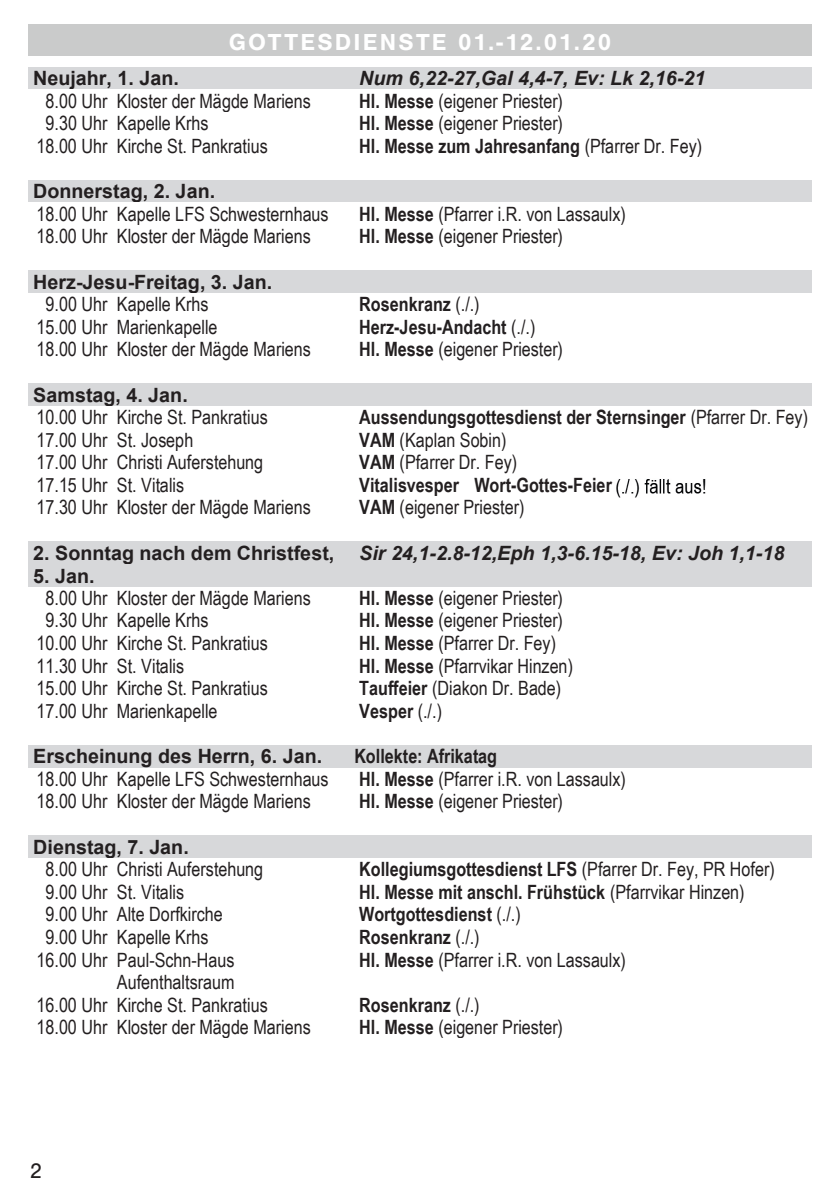
<style>
.page{position:relative;width:840px;height:1191px;background:#fff}
.page>*{position:absolute;margin:0;border:0;box-sizing:border-box;transform-origin:0 0}
.t1{font:700 24px "Sans";letter-spacing:.09em;color:#fff}
.t2{font:22px "Sans";color:#231f20}
.t3{font:19.6px/22.6px "Arial Narrow";color:#231f20;text-align:right}
.t4{font:700 19.6px "Arial Narrow";color:#231f20}
.t5{font:700 19.6px "Arial";color:#231f20}
.t6{font:italic 700 19.6px "Arial";color:#231f20}
.s1{font-weight:700}
.s2{font-weight:400}
</style>
<div class="page">
<div style="left:28px;top:24px;width:783px;height:32px;background:#cacbcb"></div>
<div style="left:28px;top:67px;width:326px;height:23px;background:#d7d8da"></div>
<div style="left:354px;top:67px;width:457px;height:23px;background:#d7d8da"></div>
<div style="left:28px;top:180px;width:326px;height:23px;background:#d7d8da"></div>
<div style="left:354px;top:180px;width:457px;height:23px;background:#d7d8da"></div>
<div style="left:28px;top:270px;width:326px;height:23px;background:#d7d8da"></div>
<div style="left:354px;top:270px;width:457px;height:23px;background:#d7d8da"></div>
<div style="left:28px;top:383px;width:326px;height:23px;background:#d7d8da"></div>
<div style="left:354px;top:383px;width:457px;height:23px;background:#d7d8da"></div>
<div style="left:28px;top:541px;width:326px;height:23px;background:#d7d8da"></div>
<div style="left:28px;top:564px;width:326px;height:23px;background:#d7d8da"></div>
<div style="left:354px;top:541px;width:457px;height:46px;background:#d7d8da"></div>
<div style="left:28px;top:745px;width:326px;height:22px;background:#d7d8da"></div>
<div style="left:354px;top:745px;width:457px;height:22px;background:#d7d8da"></div>
<div style="left:28px;top:835px;width:326px;height:23px;background:#d7d8da"></div>
<div style="left:354px;top:835px;width:457px;height:23px;background:#d7d8da"></div>
<img style="left:616px;top:479px;width:90px;height:19px">
<p class="t1" style="left:228px;top:29px;width:384px">GOTTESDIENSTE 01.-12.01.20</p>
<p class="t5" style="left:33px;top:65px;width:147px">Neujahr, 1. Jan.</p>
<p class="t6" style="left:359px;top:66px;width:347px">Num 6,22-27,Gal 4,4-7, Ev: Lk 2,16-21</p>
<p class="t3" style="left:45px;top:89px;width:267px">8.00 Uhr Kloster der Mägde Mariens</p>
<p class="t3" style="left:359px;top:89px;width:205px"><span class="s1">Hl. Messe</span> (eigener Priester)</p>
<p class="t3" style="left:45px;top:111px;width:164px">9.30 Uhr Kapelle Krhs</p>
<p class="t3" style="left:359px;top:111px;width:205px"><span class="s1">Hl. Messe</span> (eigener Priester)</p>
<p class="t3" style="left:36px;top:134px;width:233px">18.00 Uhr Kirche St. Pankratius</p>
<p class="t4" style="left:359px;top:131px;width:344px">Hl. Messe zum Jahresanfang <span class="s2">(Pfarrer Dr. Fey)</span></p>
<p class="t5" style="left:33px;top:178px;width:183px">Donnerstag, 2. Jan.</p>
<p class="t3" style="left:36px;top:202px;width:293px">18.00 Uhr Kapelle LFS Schwesternhaus</p>
<p class="t3" style="left:359px;top:202px;width:268px"><span class="s1">Hl. Messe</span> (Pfarrer i.R. von Lassaulx)</p>
<p class="t3" style="left:36px;top:224px;width:276px">18.00 Uhr Kloster der Mägde Mariens</p>
<p class="t3" style="left:359px;top:224px;width:205px"><span class="s1">Hl. Messe</span> (eigener Priester)</p>
<p class="t5" style="left:33px;top:269px;width:240px">Herz-Jesu-Freitag, 3. Jan.</p>
<p class="t3" style="left:45px;top:292px;width:164px">9.00 Uhr Kapelle Krhs</p>
<p class="t4" style="left:359px;top:289px;width:122px">Rosenkranz <span class="s2">(./.)</span></p>
<p class="t3" style="left:36px;top:315px;width:182px">15.00 Uhr Marienkapelle</p>
<p class="t4" style="left:359px;top:312px;width:177px">Herz-Jesu-Andacht <span class="s2">(./.)</span></p>
<p class="t3" style="left:36px;top:337px;width:276px">18.00 Uhr Kloster der Mägde Mariens</p>
<p class="t3" style="left:359px;top:337px;width:205px"><span class="s1">Hl. Messe</span> (eigener Priester)</p>
<p class="t5" style="left:33px;top:382px;width:156px">Samstag, 4. Jan.</p>
<p class="t3" style="left:36px;top:405px;width:233px">10.00 Uhr Kirche St. Pankratius</p>
<p class="t4" style="left:359px;top:402px;width:450px">Aussendungsgottesdienst der Sternsinger <span class="s2">(Pfarrer Dr. Fey)</span></p>
<p class="t3" style="left:36px;top:428px;width:158px">17.00 Uhr St. Joseph</p>
<p class="t3" style="left:359px;top:428px;width:149px"><span class="s1">VAM</span> (Kaplan Sobin)</p>
<p class="t3" style="left:36px;top:450px;width:228px">17.00 Uhr Christi Auferstehung</p>
<p class="t3" style="left:359px;top:450px;width:159px"><span class="s1">VAM</span> (Pfarrer Dr. Fey)</p>
<p class="t3" style="left:36px;top:473px;width:149px">17.15 Uhr St. Vitalis</p>
<p class="t4" style="left:359px;top:470px;width:283px">Vitalisvesper Wort-Gottes-Feier <span class="s2">(./.)</span></p>
<p class="t3" style="left:36px;top:495px;width:276px">17.30 Uhr Kloster der Mägde Mariens</p>
<p class="t3" style="left:359px;top:495px;width:167px"><span class="s1">VAM</span> (eigener Priester)</p>
<p class="t5" style="left:33px;top:540px;width:302px">2. Sonntag nach dem Christfest,</p>
<p class="t5" style="left:33px;top:563px;width:63px">5. Jan.</p>
<p class="t6" style="left:359px;top:540px;width:426px">Sir 24,1-2.8-12,Eph 1,3-6.15-18, Ev: Joh 1,1-18</p>
<p class="t3" style="left:45px;top:586px;width:267px">8.00 Uhr Kloster der Mägde Mariens</p>
<p class="t3" style="left:359px;top:586px;width:205px"><span class="s1">Hl. Messe</span> (eigener Priester)</p>
<p class="t3" style="left:45px;top:608px;width:164px">9.30 Uhr Kapelle Krhs</p>
<p class="t3" style="left:359px;top:608px;width:205px"><span class="s1">Hl. Messe</span> (eigener Priester)</p>
<p class="t3" style="left:36px;top:631px;width:233px">10.00 Uhr Kirche St. Pankratius</p>
<p class="t3" style="left:359px;top:631px;width:198px"><span class="s1">Hl. Messe</span> (Pfarrer Dr. Fey)</p>
<p class="t3" style="left:36px;top:654px;width:149px">11.30 Uhr St. Vitalis</p>
<p class="t3" style="left:359px;top:654px;width:215px"><span class="s1">Hl. Messe</span> (Pfarrvikar Hinzen)</p>
<p class="t3" style="left:36px;top:676px;width:233px">15.00 Uhr Kirche St. Pankratius</p>
<p class="t3" style="left:359px;top:676px;width:203px"><span class="s1">Tauffeier</span> (Diakon Dr. Bade)</p>
<p class="t3" style="left:36px;top:699px;width:182px">17.00 Uhr Marienkapelle</p>
<p class="t4" style="left:359px;top:696px;width:84px">Vesper <span class="s2">(./.)</span></p>
<p class="t5" style="left:33px;top:743px;width:290px">Erscheinung des Herrn, 6. Jan.</p>
<p class="t4" style="left:354px;top:741px;width:144px">Kollekte: Afrikatag</p>
<p class="t3" style="left:36px;top:767px;width:293px">18.00 Uhr Kapelle LFS Schwesternhaus</p>
<p class="t3" style="left:359px;top:767px;width:268px"><span class="s1">Hl. Messe</span> (Pfarrer i.R. von Lassaulx)</p>
<p class="t3" style="left:36px;top:789px;width:276px">18.00 Uhr Kloster der Mägde Mariens</p>
<p class="t3" style="left:359px;top:789px;width:205px"><span class="s1">Hl. Messe</span> (eigener Priester)</p>
<p class="t5" style="left:33px;top:834px;width:157px">Dienstag, 7. Jan.</p>
<p class="t3" style="left:45px;top:857px;width:219px">8.00 Uhr Christi Auferstehung</p>
<p class="t4" style="left:359px;top:854px;width:417px">Kollegiumsgottesdienst LFS <span class="s2">(Pfarrer Dr. Fey, PR Hofer)</span></p>
<p class="t3" style="left:45px;top:880px;width:140px">9.00 Uhr St. Vitalis</p>
<p class="t4" style="left:359px;top:877px;width:386px">Hl. Messe mit anschl. Frühstück <span class="s2">(Pfarrvikar Hinzen)</span></p>
<p class="t3" style="left:45px;top:902px;width:179px">9.00 Uhr Alte Dorfkirche</p>
<p class="t4" style="left:359px;top:899px;width:163px">Wortgottesdienst <span class="s2">(./.)</span></p>
<p class="t3" style="left:45px;top:925px;width:164px">9.00 Uhr Kapelle Krhs</p>
<p class="t4" style="left:359px;top:922px;width:122px">Rosenkranz <span class="s2">(./.)</span></p>
<p class="t3" style="left:36px;top:947px;width:199px">16.00 Uhr Paul-Schn-Haus<br>Aufenthaltsraum</p>
<p class="t3" style="left:359px;top:947px;width:268px"><span class="s1">Hl. Messe</span> (Pfarrer i.R. von Lassaulx)</p>
<p class="t3" style="left:36px;top:992px;width:233px">16.00 Uhr Kirche St. Pankratius</p>
<p class="t4" style="left:359px;top:990px;width:122px">Rosenkranz <span class="s2">(./.)</span></p>
<p class="t3" style="left:36px;top:1015px;width:276px">18.00 Uhr Kloster der Mägde Mariens</p>
<p class="t3" style="left:359px;top:1015px;width:205px"><span class="s1">Hl. Messe</span> (eigener Priester)</p>
<p class="t2" style="left:30px;top:1158px;width:14px">2</p>
</div>
